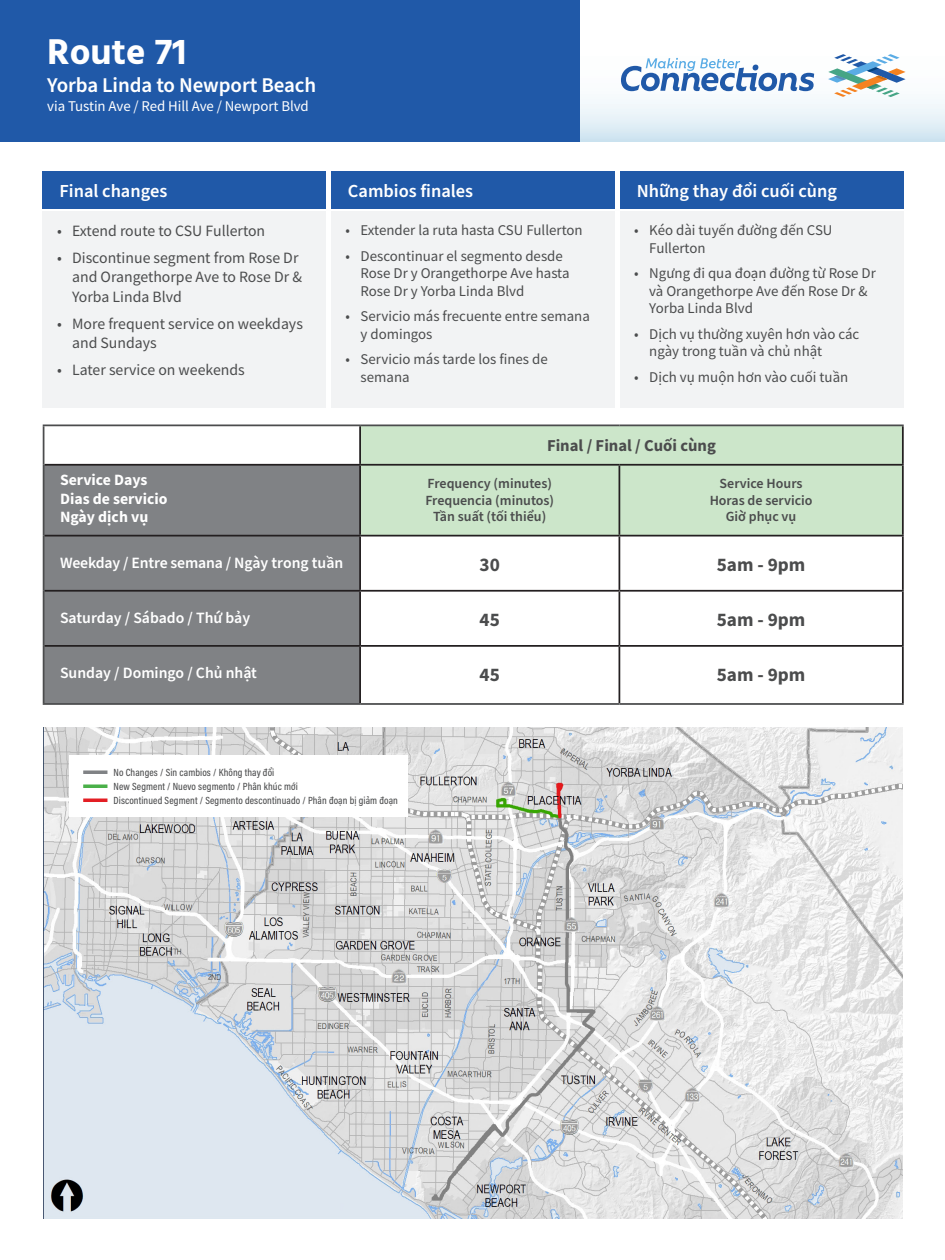
<style>
.page{position:relative;width:945px;height:1260px;background:#fff}
.page>*{position:absolute;margin:0;border:0;box-sizing:border-box;transform-origin:0 0}
.t1{font:700 36.75px "Hind";color:#fff}
.t2{font:600 21px "Source Sans Pro";letter-spacing:-.005em;color:#fff}
.t3{font:700 19.25px "Source Sans Pro";color:#4b4c4d}
.t4{font:600 18.38px "Source Sans Pro";color:#fff}
.t5{font:700 16.62px "Source Sans Pro";color:#4b4c4d}
.t6{font:15.75px/19.2px "Source Sans Pro";color:#4b4c4d}
.t7{font:600 15.75px "Source Sans Pro";color:#fff}
.t8{font:700 15.75px/18.4px "Source Sans Pro";color:#fff}
.t9{font:14.88px/17.5px "Source Sans Pro";color:#4b4c4d}
.t10{font:14.88px "Source Sans Pro";letter-spacing:-.005em;color:#fff}
.t11{font:600 14px/16.8px "Source Sans Pro";color:#4b4c4d;text-align:center}
.t12{font:500 10.5px "Acumin Pro Cond";letter-spacing:.01em;color:#4b4c4d}
</style>
<div class="page">
<div style="left:620px;top:171px;width:284px;height:37px;background:#2059a8"></div>
<div style="left:331px;top:171px;width:284px;height:37px;background:#2059a8"></div>
<div style="left:42px;top:171px;width:284px;height:37px;background:#2059a8"></div>
<svg style="left:580px;top:57px;width:365px;height:85px"></svg>
<svg style="left:621px;top:58px;width:193px;height:33px"></svg>
<svg style="left:828px;top:54px;width:78px;height:43px"></svg>
<div style="left:0;top:0;width:580px;height:142px;background:#2059a8"></div>
<div style="left:620px;top:212px;width:284px;height:196px;background:#f2f3f4"></div>
<div style="left:331px;top:212px;width:284px;height:196px;background:#f2f3f4"></div>
<div style="left:42px;top:212px;width:284px;height:196px;background:#f2f3f4"></div>
<img style="left:44px;top:728px;width:858px;height:491px">
<div style="left:69px;top:755px;width:339px;height:62px;background:#fff"></div>
<svg style="left:83px;top:784px;width:24px;height:4px"></svg>
<hr style="left:83px;top:799px;width:24px;height:3px;background:#e31e24">
<svg style="left:83px;top:770px;width:24px;height:4px"></svg>
<div style="left:361px;top:426px;width:541px;height:109px;background:#cce6ca"></div>
<div style="left:44px;top:466px;width:315px;height:237px;background:#808285"></div>
<hr style="left:902px;top:426px;width:2px;height:38px;background:#231f20">
<hr style="left:360px;top:464px;width:259px;height:2px;background:#231f20">
<hr style="left:619px;top:464px;width:285px;height:2px;background:#231f20">
<hr style="left:619px;top:466px;width:1px;height:69px;background:#231f20">
<hr style="left:902px;top:466px;width:2px;height:69px;background:#231f20">
<hr style="left:360px;top:535px;width:259px;height:2px;background:#231f20">
<hr style="left:619px;top:535px;width:285px;height:2px;background:#231f20">
<hr style="left:619px;top:537px;width:1px;height:53px;background:#231f20">
<hr style="left:902px;top:537px;width:2px;height:53px;background:#231f20">
<hr style="left:360px;top:590px;width:259px;height:2px;background:#231f20">
<hr style="left:619px;top:590px;width:285px;height:2px;background:#231f20">
<hr style="left:619px;top:592px;width:1px;height:53px;background:#231f20">
<hr style="left:902px;top:592px;width:2px;height:53px;background:#231f20">
<hr style="left:360px;top:645px;width:259px;height:2px;background:#231f20">
<hr style="left:359px;top:647px;width:2px;height:56px;background:#231f20">
<hr style="left:619px;top:645px;width:285px;height:2px;background:#231f20">
<hr style="left:619px;top:647px;width:1px;height:56px;background:#231f20">
<hr style="left:902px;top:647px;width:2px;height:56px;background:#231f20">
<hr style="left:359px;top:592px;width:2px;height:53px;background:#231f20">
<hr style="left:44px;top:645px;width:316px;height:2px;background:#231f20">
<hr style="left:359px;top:537px;width:2px;height:53px;background:#231f20">
<hr style="left:44px;top:590px;width:316px;height:2px;background:#231f20">
<hr style="left:359px;top:466px;width:2px;height:69px;background:#231f20">
<hr style="left:44px;top:535px;width:316px;height:2px;background:#231f20">
<hr style="left:359px;top:426px;width:2px;height:38px;background:#231f20">
<hr style="left:44px;top:464px;width:316px;height:2px;background:#231f20">
<hr style="left:43px;top:425px;width:317px;height:1px;background:#4b4c4d">
<hr style="left:43px;top:426px;width:1px;height:39px;background:#4b4c4d">
<hr style="left:360px;top:425px;width:259px;height:1px;background:#4b4c4d">
<hr style="left:619px;top:425px;width:285px;height:1px;background:#4b4c4d">
<hr style="left:43px;top:465px;width:1px;height:71px;background:#4b4c4d">
<hr style="left:43px;top:536px;width:1px;height:55px;background:#4b4c4d">
<hr style="left:43px;top:591px;width:1px;height:55px;background:#4b4c4d">
<hr style="left:43px;top:646px;width:1px;height:57px;background:#4b4c4d">
<hr style="left:43px;top:703px;width:317px;height:2px;background:#4b4c4d">
<hr style="left:360px;top:703px;width:259px;height:2px;background:#4b4c4d">
<hr style="left:619px;top:703px;width:285px;height:2px;background:#4b4c4d">
<h1 class="t1" style="left:47px;top:29px;width:141px">Route 71</h1>
<h2 class="t2" style="left:47px;top:71px;width:271px">Yorba Linda to Newport Beach</h2>
<p class="t10" style="left:47px;top:96px;width:263px">via Tustin Ave / Red Hill Ave / Newport Blvd</p>
<h3 class="t4" style="left:60px;top:178px;width:109px">Final changes</h3>
<h3 class="t4" style="left:348px;top:178px;width:127px">Cambios finales</h3>
<p class="t6" style="left:57px;top:221px;width:210px">• Extend route to CSU Fullerton</p>
<p class="t6" style="left:72px;top:248px;width:231px;text-indent:-15px">• Discontinue segment from Rose Dr and Orangethorpe Ave to Rose Dr &amp;<br>Yorba Linda Blvd</p>
<p class="t6" style="left:72px;top:314px;width:232px;text-indent:-15px">• More frequent service on weekdays and Sundays</p>
<p class="t6" style="left:57px;top:360px;width:189px">• Later service on weekends</p>
<p class="t9" style="left:345px;top:222px;width:239px">• Extender la ruta hasta CSU Fullerton</p>
<p class="t9" style="left:361px;top:247px;width:210px;text-indent:-15px">• Descontinuar el segmento desde<br>Rose Dr y Orangethorpe Ave hasta<br>Rose Dr y Yorba Linda Blvd</p>
<p class="t9" style="left:361px;top:307px;width:231px;text-indent:-15px">• Servicio más frecuente entre semana y domingos</p>
<p class="t9" style="left:361px;top:350px;width:189px;text-indent:-15px">• Servicio más tarde los fines de semana</p>
<h3 class="t4" style="left:637px;top:178px;width:202px">Những thay đổi cuối cùng</h3>
<p class="t9" style="left:649px;top:222px;width:185px;text-indent:-15px">• Kéo dài tuyến đường đến CSU<br>Fullerton</p>
<p class="t9" style="left:649px;top:265px;width:228px;text-indent:-15px">• Ngưng đi qua đoạn đường từ Rose Dr và Orangethorpe Ave đến Rose Dr &amp;<br>Yorba Linda Blvd</p>
<p class="t9" style="left:649px;top:325px;width:212px;text-indent:-15px">• Dịch vụ thường xuyên hơn vào các ngày trong tuần và chủ nhật</p>
<p class="t9" style="left:634px;top:368px;width:216px">• Dịch vụ muộn hơn vào cuối tuần</p>
<p class="t5" style="left:547px;top:434px;width:170px">Final / Final / Cuối cùng</p>
<p class="t8" style="left:60px;top:471px;width:109px">Service Days<br>Dias de servicio<br>Ngày dịch vụ</p>
<p class="t11" style="left:425px;top:475px;width:130px">Frequency (minutes)<br>Frequencia (minutos)<br>Tần suất (tối thiểu)</p>
<p class="t11" style="left:710px;top:475px;width:104px">Service Hours<br>Horas de servicio<br>Giờ phục vụ</p>
<p class="t7" style="left:60px;top:552px;width:285px">Weekday / Entre semana / Ngày trong tuần</p>
<h2 class="t3" style="left:480px;top:552px;width:22px">30</h2>
<h2 class="t3" style="left:717px;top:552px;width:90px">5am - 9pm</h2>
<p class="t7" style="left:60px;top:608px;width:192px">Saturday / Sábado / Thứ bảy</p>
<h2 class="t3" style="left:480px;top:607px;width:22px">45</h2>
<h2 class="t3" style="left:717px;top:607px;width:90px">5am - 9pm</h2>
<p class="t7" style="left:60px;top:663px;width:198px">Sunday / Domingo / Chủ nhật</p>
<h2 class="t3" style="left:480px;top:662px;width:22px">45</h2>
<h2 class="t3" style="left:717px;top:662px;width:90px">5am - 9pm</h2>
<p class="t12" style="left:114px;top:765px;width:162px">No Changes / Sin cambios / Không thay đổi</p>
<p class="t12" style="left:114px;top:779px;width:186px">New Segment / Nuevo segmento / Phân khúc mới</p>
<p class="t12" style="left:114px;top:793px;width:286px">Discontinued Segment / Segmento descontinuado / Phân đoạn bị giảm đoạn</p>
</div>
